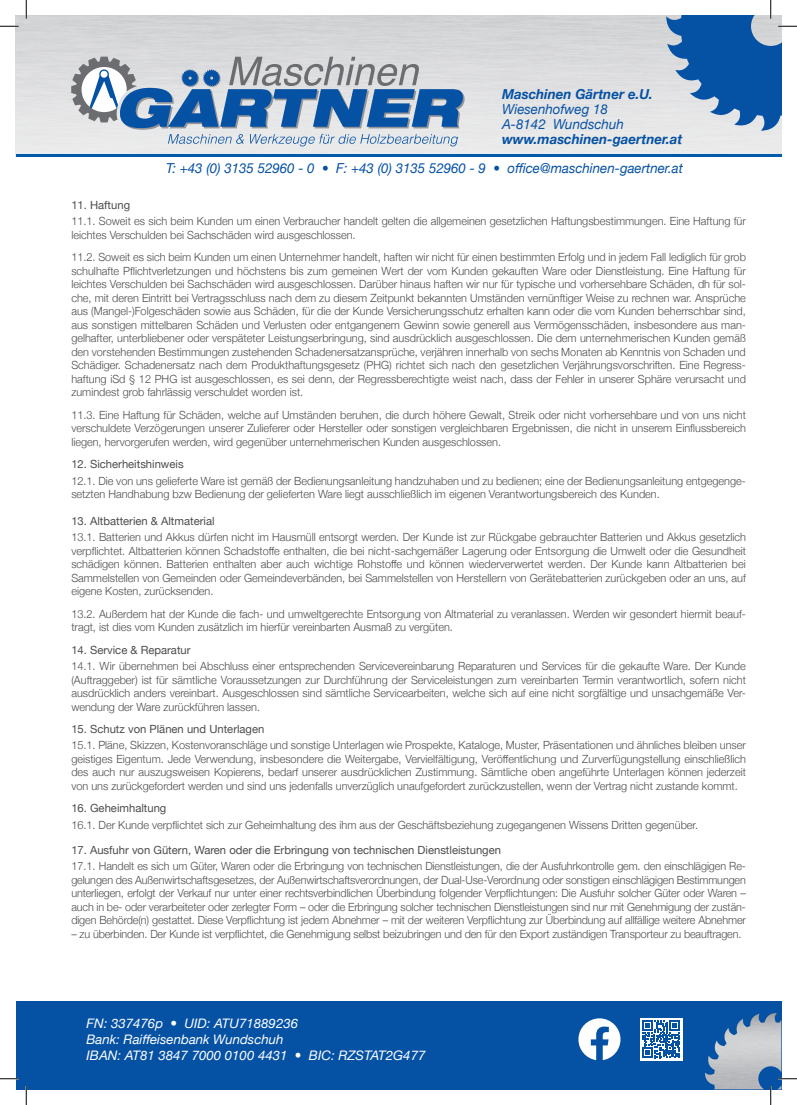
<style>
.page{position:relative;width:797px;height:1105px;background:#fff}
.page>*{position:absolute;margin:0;border:0;box-sizing:border-box;transform-origin:0 0}
.t1{font:italic 13.75px "Helvetica Neue";color:#0551a4}
.t2{font:italic 700 13.75px "Helvetica Neue";color:#0551a4}
.t3{font:italic 13.12px "Helvetica Neue";color:#fff}
.t4{font:300 11.25px/13.5px "Helvetica Neue";color:#4b4c4d;text-align:justify}
.t5{font:11.25px "Helvetica Neue";color:#4b4c4d}
.t6{font:300 11.25px "Helvetica Neue";color:#4b4c4d;scale:.96 1}
.s1{font-size:13.75px}
</style>
<div class="page">
<div style="left:16px;top:1001px;width:765px;height:88px;background:#0551a4"></div>
<hr style="left:16px;top:154px;width:765px;height:3px;background:#015aaa">
<img style="left:705px;top:1013px;width:76px;height:76px">
<svg style="left:578px;top:1018px;width:42px;height:42px"></svg>
<div style="left:640px;top:1018px;width:42px;height:42px;background:#fff"></div>
<svg style="left:642px;top:1020px;width:38px;height:38px"></svg>
<svg style="left:71px;top:57px;width:393px;height:89px;background:#95acc5"></svg>
<svg style="left:0;top:25px;width:19px;height:2px"></svg>
<svg style="left:0;top:1078px;width:19px;height:1px"></svg>
<svg style="left:778px;top:1078px;width:19px;height:1px"></svg>
<svg style="left:25px;top:0;width:2px;height:19px"></svg>
<svg style="left:25px;top:1086px;width:2px;height:19px"></svg>
<svg style="left:666px;top:0;width:131px;height:131px"></svg>
<svg style="left:770px;top:1086px;width:1px;height:19px"></svg>
<p class="t2" style="left:502px;top:83px;width:152px">Maschinen Gärtner e.U.</p>
<p class="t1" style="left:502px;top:99px;width:107px">Wiesenhofweg 18</p>
<p class="t1" style="left:502px;top:114px;width:123px">A-8142 Wundschuh</p>
<p class="t2" style="left:502px;top:128px;width:182px">www.maschinen-gaertner.at</p>
<p class="t1" style="left:166px;top:158px;width:518px">T: +43 (0) 3135 52960 - 0 • F: +43 (0) 3135 52960 - 9 • office@maschinen-gaertner.at</p>
<p class="t5" style="left:71px;top:197px;width:60px">11. Haftung</p>
<p class="t4" style="left:71px;top:214px;width:676px">11.1. Soweit es sich beim Kunden um einen Verbraucher handelt gelten die allgemeinen gesetzlichen Haftungsbestimmungen. Eine Haftung für leichtes Verschulden bei Sachschäden wird ausgeschlossen.</p>
<p class="t4" style="left:71px;top:250px;width:676px">11.2. Soweit es sich beim Kunden um einen Unternehmer handelt, haften wir nicht für einen bestimmten Erfolg und in jedem Fall lediglich für grob schulhafte Pflichtverletzungen und höchstens bis zum gemeinen Wert der vom Kunden gekauften Ware oder Dienstleistung. Eine Haftung für leichtes Verschulden bei Sachschäden wird ausgeschlossen. Darüber hinaus haften wir nur für typische und vorhersehbare Schäden, dh für sol&shy;che, mit deren Eintritt bei Vertragsschluss nach dem zu diesem Zeitpunkt bekannten Umständen vernünftiger Weise zu rechnen war. Ansprüche aus (Mangel-)Folgeschäden sowie aus Schäden, für die der Kunde Versicherungsschutz erhalten kann oder die vom Kunden beherrschbar sind, aus sonstigen mittelbaren Schäden und Verlusten oder entgangenem Gewinn sowie generell aus Vermögensschäden, insbesondere aus man&shy;gelhafter, unterbliebener oder verspäteter Leistungserbringung, sind ausdrücklich ausgeschlossen. Die dem unternehmerischen Kunden gemäß den vorstehenden Bestimmungen zustehenden Schadenersatzansprüche, verjähren innerhalb von sechs Monaten ab Kenntnis von Schaden und Schädiger. Schadenersatz nach dem Produkthaftungsgesetz (PHG) richtet sich nach den gesetzlichen Verjährungsvorschriften. Eine Regress&shy;haftung iSd § 12 PHG ist ausgeschlossen, es sei denn, der Regressberechtigte weist nach, dass der Fehler in unserer Sphäre verursacht und zumindest grob fahrlässig verschuldet worden ist.</p>
<p class="t4" style="left:71px;top:407px;width:676px">11.3. Eine Haftung für Schäden, welche auf Umständen beruhen, die durch höhere Gewalt, Streik oder nicht vorhersehbare und von uns nicht verschuldete Verzögerungen unserer Zulieferer oder Hersteller oder sonstigen vergleichbaren Ergebnissen, die nicht in unserem Einflussbereich liegen, hervorgerufen werden, wird gegenüber unternehmerischen Kunden ausgeschlossen.</p>
<p class="t5" style="left:71px;top:456px;width:114px">12. Sicherheitshinweis</p>
<p class="t4" style="left:71px;top:473px;width:676px">12.1. Die von uns gelieferte Ware ist gemäß der Bedienungsanleitung handzuhaben und zu bedienen; eine der Bedienungsanleitung entgegenge&shy;setzten Handhabung bzw Bedienung der gelieferten Ware liegt ausschließlich im eigenen Verantwortungsbereich des Kunden.</p>
<p class="t5" style="left:71px;top:513px;width:145px">13. Altbatterien &amp; Altmaterial</p>
<p class="t4" style="left:71px;top:530px;width:676px">13.1. Batterien und Akkus dürfen nicht im Hausmüll entsorgt werden. Der Kunde ist zur Rückgabe gebrauchter Batterien und Akkus gesetzlich verpflichtet. Altbatterien können Schadstoffe enthalten, die bei nicht-sachgemäßer Lagerung oder Entsorgung die Umwelt oder die Gesundheit schädigen können. Batterien enthalten aber auch wichtige Rohstoffe und können wiederverwertet werden. Der Kunde kann Altbatterien bei Sammelstellen von Gemeinden oder Gemeindeverbänden, bei Sammelstellen von Herstellern von Gerätebatterien zurückgeben oder an uns, auf eigene Kosten, zurücksenden.</p>
<p class="t4" style="left:71px;top:606px;width:676px">13.2. Außerdem hat der Kunde die fach- und umweltgerechte Entsorgung von Altmaterial zu veranlassen. Werden wir gesondert hiermit beauf&shy;tragt, ist dies vom Kunden zusätzlich im hierfür vereinbarten Ausmaß zu vergüten.</p>
<p class="t5" style="left:71px;top:642px;width:121px">14. Service &amp; Reparatur</p>
<p class="t4" style="left:71px;top:658px;width:676px">14.1. Wir übernehmen bei Abschluss einer entsprechenden Servicevereinbarung Reparaturen und Services für die gekaufte Ware. Der Kunde (Auftraggeber) ist für sämtliche Voraussetzungen zur Durchführung der Serviceleistungen zum vereinbarten Termin verantwortlich, sofern nicht ausdrücklich anders vereinbart. Ausgeschlossen sind sämtliche Servicearbeiten, welche sich auf eine nicht sorgfältige und unsachgemäße Ver&shy;wendung der Ware zurückführen lassen.</p>
<p class="t5" style="left:71px;top:721px;width:194px">15. Schutz von Plänen und Unterlagen</p>
<p class="t4" style="left:71px;top:738px;width:676px">15.1. Pläne, Skizzen, Kostenvoranschläge und sonstige Unterlagen wie Prospekte, Kataloge, Muster, Präsentationen und ähnliches bleiben unser geistiges Eigentum. Jede Verwendung, insbesondere die Weitergabe, Vervielfältigung, Veröffentlichung und Zurverfügungstellung einschließlich des auch nur auszugsweisen Kopierens, bedarf unserer ausdrücklichen Zustimmung. Sämtliche oben angeführte Unterlagen können jederzeit von uns zurückgefordert werden und sind uns jedenfalls unverzüglich unaufgefordert zurückzustellen, wenn der Vertrag nicht zustande kommt.</p>
<p class="t5" style="left:71px;top:800px;width:97px">16. Geheimhaltung</p>
<p class="t4" style="left:71px;top:817px;width:628px">16.1. Der Kunde verpflichtet sich zur Geheimhaltung des ihm aus der Geschäftsbeziehung zugegangenen Wissens Dritten gegenüber.</p>
<p class="t5" style="left:71px;top:842px;width:431px">17. Ausfuhr von Gütern, Waren oder die Erbringung von technischen Dienstleistungen</p>
<p class="t4" style="left:71px;top:858px;width:676px">17.1. Handelt es sich um Güter, Waren oder die Erbringung von technischen Dienstleistungen, die der Ausfuhrkontrolle gem. den einschlägigen Re&shy;gelungen des Außenwirtschaftsgesetzes, der Außenwirtschaftsverordnungen, der Dual-Use-Verordnung oder sonstigen einschlägigen Bestimmungen unterliegen, erfolgt der Verkauf nur unter einer rechtsverbindlichen Überbindung folgender Verpflichtungen: Die Ausfuhr solcher Güter oder Waren – auch in be- oder verarbeiteter oder zerlegter Form – oder die Erbringung solcher technischen Dienstleistungen sind nur mit Genehmigung der zustän&shy;digen Behörde(n) gestattet. Diese Verpflichtung ist jedem Abnehmer – mit der weiteren Verpflichtung zur Überbindung auf allfällige weitere Abnehmer</p>
<p class="t6" style="left:71px;top:924px;width:699px">– zu überbinden. Der Kunde ist verpflichtet, die Genehmigung selbst beizubringen und den für den Export zuständigen Transporteur zu beauftragen.</p>
<p class="t3" style="left:86px;top:1014px;width:213px">FN: 337476p <span class="s1">•</span> UID: ATU71889236</p>
<p class="t3" style="left:86px;top:1029px;width:198px">Bank: Raiffeisenbank Wundschuh</p>
<p class="t3" style="left:86px;top:1046px;width:340px">IBAN: AT81 3847 7000 0100 4431 <span class="s1">•</span> BIC: RZSTAT2G477</p>
</div>
